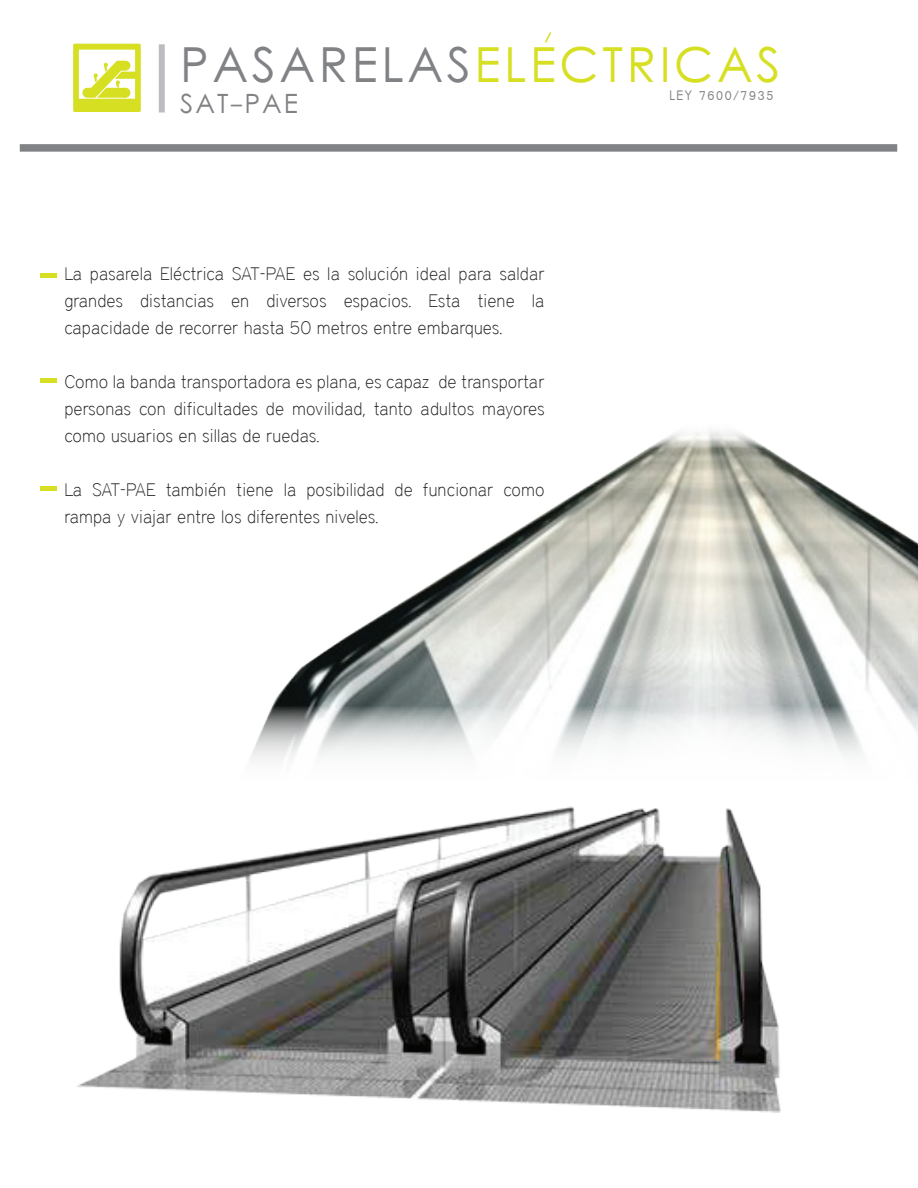
<style>
.page{position:relative;width:918px;height:1188px;background:#fff}
.page>*{position:absolute;margin:0;border:0;box-sizing:border-box;transform-origin:0 0}
.t1{font:48.3px "Levenim";letter-spacing:.075em;color:#d6df21}
.t2{font:26.55px "Levenim";letter-spacing:.075em;color:#808285}
.t3{font:100 18px/27px "District";letter-spacing:.005em;color:#231f20;text-align:justify}
.t4{font:13.35px "Levenim";letter-spacing:.075em;color:#808285}
.s1{color:#808285}
</style>
<div class="page">
<hr style="left:41px;top:378px;width:16px;height:4px;background:#d6df21">
<hr style="left:41px;top:487px;width:16px;height:4px;background:#d6df21">
<hr style="left:41px;top:273px;width:16px;height:4px;background:#d6df21">
<img style="left:272px;top:446px;width:646px;height:260px">
<svg style="left:251px;top:706px;width:667px;height:54px"></svg>
<svg style="left:644px;top:430px;width:119px;height:18px"></svg>
<img style="left:77px;top:806px;width:704px;height:306px">
<svg style="left:73px;top:43px;width:68px;height:69px"></svg>
<div style="left:159px;top:44px;width:6px;height:69px;background:#bcbdc0"></div>
<div style="left:20px;top:144px;width:877px;height:8px;background:#808285"></div>
<svg style="left:545px;top:32px;width:6px;height:11px"></svg>
<h1 class="t1" style="left:180px;top:37px;width:602px"><span class="s1">PASARELAS</span>ELECTRICAS</h1>
<h2 class="t2" style="left:180px;top:87px;width:119px">SAT-PAE</h2>
<p class="t4" style="left:669px;top:87px;width:106px">LEY 7600/7935</p>
<p class="t3" style="left:64px;top:260px;width:482px">La pasarela Eléctrica SAT-PAE es la solución ideal para saldar grandes distancias en diversos espacios. Esta tiene la capacidade de recorrer hasta 50 metros entre embarques.</p>
<p class="t3" style="left:64px;top:368px;width:482px">Como la banda transportadora es plana, es capaz de transportar personas con dificultades de movilidad, tanto adultos mayores como usuarios en sillas de ruedas.</p>
<p class="t3" style="left:64px;top:476px;width:482px">La SAT-PAE también tiene la posibilidad de funcionar como rampa y viajar entre los diferentes niveles.</p>
</div>
